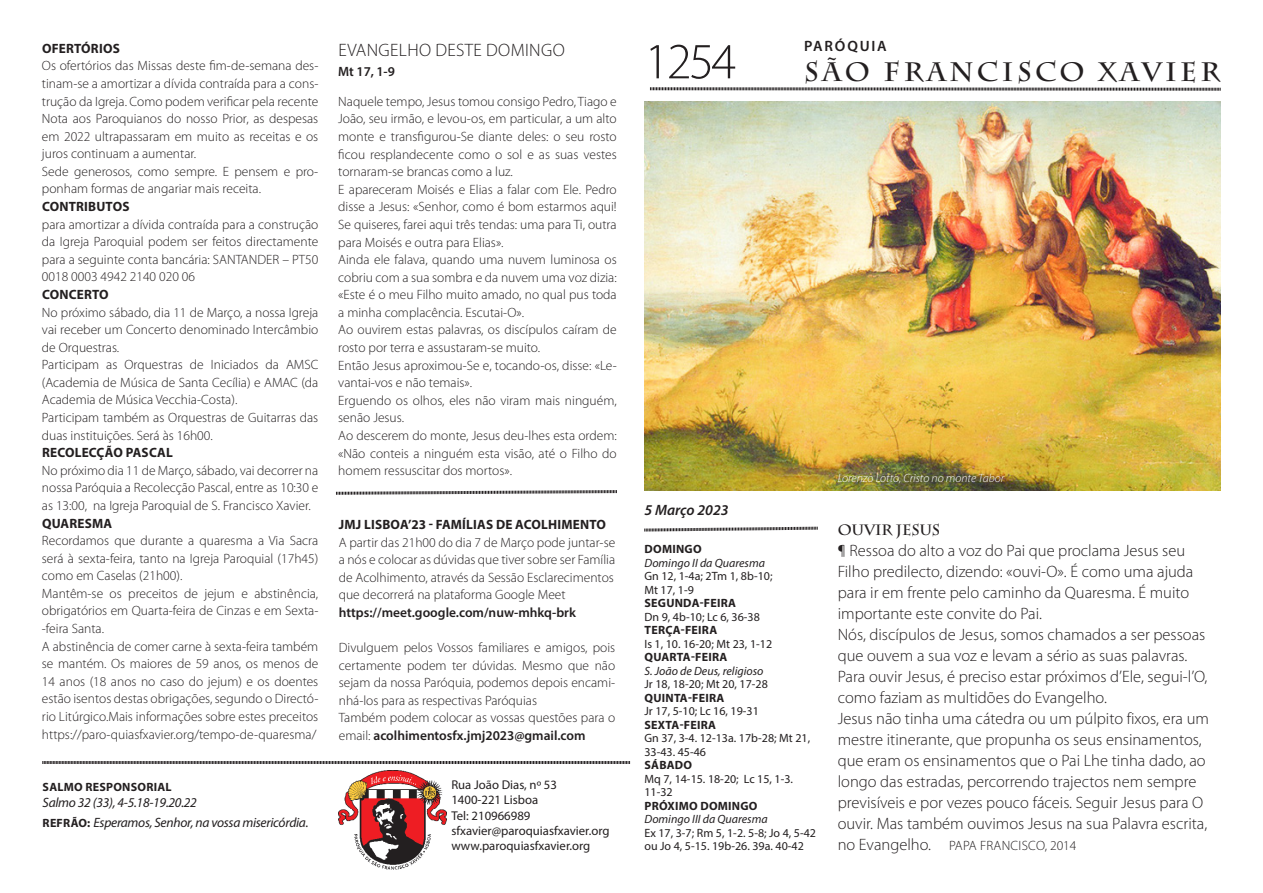
<style>
.page{position:relative;width:1263px;height:893px;background:#fff}
.page>*{position:absolute;margin:0;border:0;box-sizing:border-box;transform-origin:0 0}
.t1{font:300 51px "Myriad Pro";color:#231f20}
.t2{font:700 26.55px "Charlemagne Std";letter-spacing:.13em;color:#231f20}
.t3{font:300 18px "Myriad Pro";letter-spacing:.02em;color:#231f20}
.t4{font:300 16.5px/21px "Myriad Pro";color:#231f20}
.t5{font:italic 600 15px "Myriad Pro";color:#231f20}
.t6{font:700 15px "Charlemagne Std";letter-spacing:-.01em;color:#231f20}
.t7{font:600 15px "Myriad Pro";letter-spacing:.12em;color:#231f20}
.t8{font:300 13.5px/17.5px "Myriad Pro";color:#231f20;text-align:justify}
.t9{font:700 13.5px "Myriad Pro";letter-spacing:.015em;color:#231f20}
.t10{font:italic 13.5px "Myriad Pro";letter-spacing:-.02em;color:#231f20}
.t11{font:600 13.5px "Myriad Pro";color:#231f20}
.t12{font:300 13.5px "Myriad Pro";letter-spacing:.02em;color:#231f20}
.t13{font:12.75px "Myriad Pro";color:#231f20}
.t14{font:12px/13.5px "Myriad Pro";color:#231f20}
.t15{font:700 12px "Myriad Pro";letter-spacing:.02em;color:#231f20}
.t16{font:italic 12px "Myriad Pro";color:#231f20}
.t17{font:italic 300 12px "Myriad Pro";color:#fff}
.s1{font-weight:700;font-style:normal;font-size:12px}
.s2{font-weight:600}
.s3{font-size:16.5px}
</style>
<div class="page">
<img style="left:644px;top:102px;width:576px;height:388px">
<svg style="left:650px;top:87px;width:571px;height:4px;background:#908e8e"></svg>
<svg style="left:644px;top:527px;width:174px;height:4px"></svg>
<svg style="left:336px;top:490px;width:281px;height:5px"></svg>
<img style="left:339px;top:771px;width:107px;height:99px">
<svg style="left:42px;top:761px;width:588px;height:3px;background:#6b6869"></svg>
<p class="t9" style="left:42px;top:39px;width:79px">OFERTÓRIOS</p>
<p class="t8" style="left:42px;top:57px;width:278px">Os ofertórios das Missas deste fim-de-semana des&shy;tinam-se a amortizar a dívida contraída para a cons&shy;trução da Igreja. Como podem verificar pela recente Nota aos Paroquianos do nosso Prior, as despesas em 2022 ultrapassaram em muito as receitas e os juros continuam a aumentar.</p>
<p class="t8" style="left:42px;top:163px;width:277px">Sede generosos, como sempre. E pensem e pro&shy;ponham formas de angariar mais receita.</p>
<p class="t9" style="left:42px;top:198px;width:89px">CONTRIBUTOS</p>
<p class="t8" style="left:42px;top:216px;width:278px">para amortizar a dívida contraída para a construção da Igreja Paroquial podem ser feitos directamente para a seguinte conta bancária: SANTANDER – PT50<br>0018 0003 4942 2140 020 06</p>
<p class="t9" style="left:42px;top:286px;width:68px">CONCERTO</p>
<p class="t8" style="left:42px;top:303px;width:278px">No próximo sábado, dia 11 de Março, a nossa Igreja vai receber um Concerto denominado Intercâmbio de Orquestras.</p>
<p class="t8" style="left:42px;top:356px;width:278px">Participam as Orquestras de Iniciados da AMSC (Academia de Música de Santa Cecília) e AMAC (da Academia de Música Vecchia-Costa).</p>
<p class="t8" style="left:42px;top:409px;width:278px">Participam também as Orquestras de Guitarras das duas instituições. Será às 16h00.</p>
<p class="t9" style="left:42px;top:444px;width:132px">RECOLECÇÃO PASCAL</p>
<p class="t8" style="left:42px;top:462px;width:278px">No próximo dia 11 de Março, sábado, vai decorrer na nossa Paróquia a Recolecção Pascal, entre as 10:30 e as 13:00, na Igreja Paroquial de S. Francisco Xavier.</p>
<p class="t9" style="left:42px;top:514px;width:72px">QUARESMA</p>
<p class="t8" style="left:42px;top:532px;width:278px">Recordamos que durante a quaresma a Via Sacra será à sexta-feira, tanto na Igreja Paroquial (17h45) como em Caselas (21h00).</p>
<p class="t8" style="left:42px;top:585px;width:278px">Mantêm-se os preceitos de jejum e abstinência, obrigatórios em Quarta-feira de Cinzas e em Sexta--feira Santa.</p>
<p class="t8" style="left:42px;top:637px;width:278px">A abstinência de comer carne à sexta-feira também se mantém. Os maiores de 59 anos, os menos de 14 anos (18 anos no caso do jejum) e os doentes estão isentos destas obrigações, segundo o Directó&shy;rio Litúrgico.Mais informações sobre estes preceitos https://paro-quiasfxavier.org/tempo-de-quaresma/</p>
<p class="t15" style="left:43px;top:779px;width:130px">SALMO RESPONSORIAL</p>
<p class="t10" style="left:43px;top:794px;width:156px">Salmo 32 (33), 4-5.18-19.20.22</p>
<p class="t10" style="left:43px;top:814px;width:267px"><span class="s1">REFRÃO:</span> Esperamos, Senhor, na vossa misericórdia.</p>
<p class="t3" style="left:338px;top:40px;width:228px">EVANGELHO DESTE DOMINGO</p>
<p class="t11" style="left:338px;top:63px;width:58px">Mt 17, 1-9</p>
<p class="t8" style="left:338px;top:93px;width:280px">Naquele tempo, Jesus tomou consigo Pedro, Tiago e João, seu irmão, e levou-os, em particular, a um alto monte e transfigurou-Se diante deles: o seu rosto ficou resplandecente como o sol e as suas vestes tornaram-se brancas como a luz.</p>
<p class="t8" style="left:338px;top:181px;width:280px">E apareceram Moisés e Elias a falar com Ele. Pedro disse a Jesus: «Senhor, como é bom estarmos aqui!<br>Se quiseres, farei aqui três tendas: uma para Ti, outra para Moisés e outra para Elias».</p>
<p class="t8" style="left:338px;top:251px;width:280px">Ainda ele falava, quando uma nuvem luminosa os cobriu com a sua sombra e da nuvem uma voz dizia: «Este é o meu Filho muito amado, no qual pus toda a minha complacência. Escutai-O».</p>
<p class="t8" style="left:338px;top:321px;width:280px">Ao ouvirem estas palavras, os discípulos caíram de rosto por terra e assustaram-se muito.</p>
<p class="t8" style="left:338px;top:357px;width:280px">Então Jesus aproximou-Se e, tocando-os, disse: «Le&shy;vantai-vos e não temais».</p>
<p class="t8" style="left:338px;top:392px;width:280px">Erguendo os olhos, eles não viram mais ninguém, senão Jesus.</p>
<p class="t8" style="left:338px;top:427px;width:280px">Ao descerem do monte, Jesus deu-lhes esta ordem: «Não conteis a ninguém esta visão, até o Filho do homem ressuscitar dos mortos».</p>
<p class="t9" style="left:339px;top:516px;width:269px">JMJ LISBOA’23 - FAMÍLIAS DE ACOLHIMENTO</p>
<p class="t8" style="left:339px;top:534px;width:278px">A partir das 21h00 do dia 7 de Março pode juntar-se a nós e colocar as dúvidas que tiver sobre ser Família de Acolhimento, através da Sessão Esclarecimentos</p>
<p class="t8" style="left:339px;top:586px;width:228px">que decorrerá na plataforma Google Meet</p>
<p class="t11" style="left:339px;top:604px;width:239px">https://meet.google.com/nuw-mhkq-brk</p>
<p class="t8" style="left:339px;top:639px;width:278px">Divulguem pelos Vossos familiares e amigos, pois certamente podem ter dúvidas. Mesmo que não sejam da nossa Paróquia, podemos depois encami&shy;nhá-los para as respectivas Paróquias</p>
<p class="t8" style="left:339px;top:709px;width:278px">Também podem colocar as vossas questões para o email: <span class="s2">acolhimentosfx.jmj2023@gmail.com</span></p>
<p class="t13" style="left:451px;top:777px;width:107px">Rua João Dias, nº 53</p>
<p class="t13" style="left:451px;top:792px;width:88px">1400-221 Lisboa</p>
<p class="t13" style="left:451px;top:807px;width:81px">Tel: 210966989</p>
<p class="t13" style="left:451px;top:823px;width:160px">sfxavier@paroquiasfxavier.org</p>
<p class="t13" style="left:451px;top:838px;width:140px">www.paroquiasfxavier.org</p>
<p class="t1" style="left:644px;top:33px;width:93px">1254</p>
<p class="t7" style="left:804px;top:37px;width:84px">PARÓQUIA</p>
<p class="t2" style="left:804px;top:56px;width:418px">SÃO FRANCISCO XAVIER</p>
<p class="t5" style="left:644px;top:500px;width:86px">5 Março 2023</p>
<p class="t17" style="left:838px;top:471px;width:168px">Lorenzo Lotto, Cristo no monte Tabor</p>
<p class="t15" style="left:645px;top:541px;width:59px">DOMINGO</p>
<p class="t16" style="left:644px;top:555px;width:122px">Domingo II da Quaresma</p>
<p class="t14" style="left:644px;top:569px;width:130px">Gn 12, 1-4a; 2Tm 1, 8b-10;<br>Mt 17, 1-9</p>
<p class="t15" style="left:645px;top:595px;width:93px">SEGUNDA-FEIRA</p>
<p class="t14" style="left:644px;top:610px;width:117px">Dn 9, 4b-10; Lc 6, 36-38</p>
<p class="t15" style="left:645px;top:622px;width:74px">TERÇA-FEIRA</p>
<p class="t14" style="left:644px;top:637px;width:129px">Is 1, 10. 16-20; Mt 23, 1-12</p>
<p class="t15" style="left:645px;top:649px;width:84px">QUARTA-FEIRA</p>
<p class="t16" style="left:644px;top:663px;width:121px">S. João de Deus, religioso</p>
<p class="t14" style="left:644px;top:677px;width:125px">Jr 18, 18-20; Mt 20, 17-28</p>
<p class="t15" style="left:645px;top:690px;width:81px">QUINTA-FEIRA</p>
<p class="t14" style="left:644px;top:704px;width:116px">Jr 17, 5-10; Lc 16, 19-31</p>
<p class="t15" style="left:645px;top:717px;width:73px">SEXTA-FEIRA</p>
<p class="t14" style="left:644px;top:731px;width:167px">Gn 37, 3-4. 12-13a. 17b-28; Mt 21,<br>33-43. 45-46</p>
<p class="t15" style="left:645px;top:757px;width:49px">SÁBADO</p>
<p class="t14" style="left:644px;top:772px;width:150px">Mq 7, 14-15. 18-20; Lc 15, 1-3.<br>11-32</p>
<p class="t15" style="left:645px;top:798px;width:114px">PRÓXIMO DOMINGO</p>
<p class="t16" style="left:644px;top:812px;width:125px">Domingo III da Quaresma</p>
<p class="t14" style="left:644px;top:826px;width:173px">Ex 17, 3-7; Rm 5, 1-2. 5-8; Jo 4, 5-42 ou Jo 4, 5-15. 19b-26. 39a. 40-42</p>
<p class="t6" style="left:838px;top:521px;width:104px">OUVIR JESUS</p>
<p class="t4" style="left:838px;top:540px;width:357px">¶ Ressoa do alto a voz do Pai que proclama Jesus seu Filho predilecto, dizendo: «ouvi-O». É como uma ajuda para ir em frente pelo caminho da Quaresma. É muito importante este convite do Pai.</p>
<p class="t4" style="left:838px;top:624px;width:369px">Nós, discípulos de Jesus, somos chamados a ser pessoas que ouvem a sua voz e levam a sério as suas palavras.</p>
<p class="t4" style="left:838px;top:666px;width:373px">Para ouvir Jesus, é preciso estar próximos d’Ele, segui-l’O, como faziam as multidões do Evangelho.<br>Jesus não tinha uma cátedra ou um púlpito fixos, era um mestre itinerante, que propunha os seus ensinamentos, que eram os ensinamentos que o Pai Lhe tinha dado, ao longo das estradas, percorrendo trajectos nem sempre previsíveis e por vezes pouco fáceis. Seguir Jesus para O ouvir. Mas também ouvimos Jesus na sua Palavra escrita,</p>
<p class="t12" style="left:838px;top:838px;width:240px"><span class="s3">no Evangelho.</span> PAPA FRANCISCO, 2014</p>
</div>
